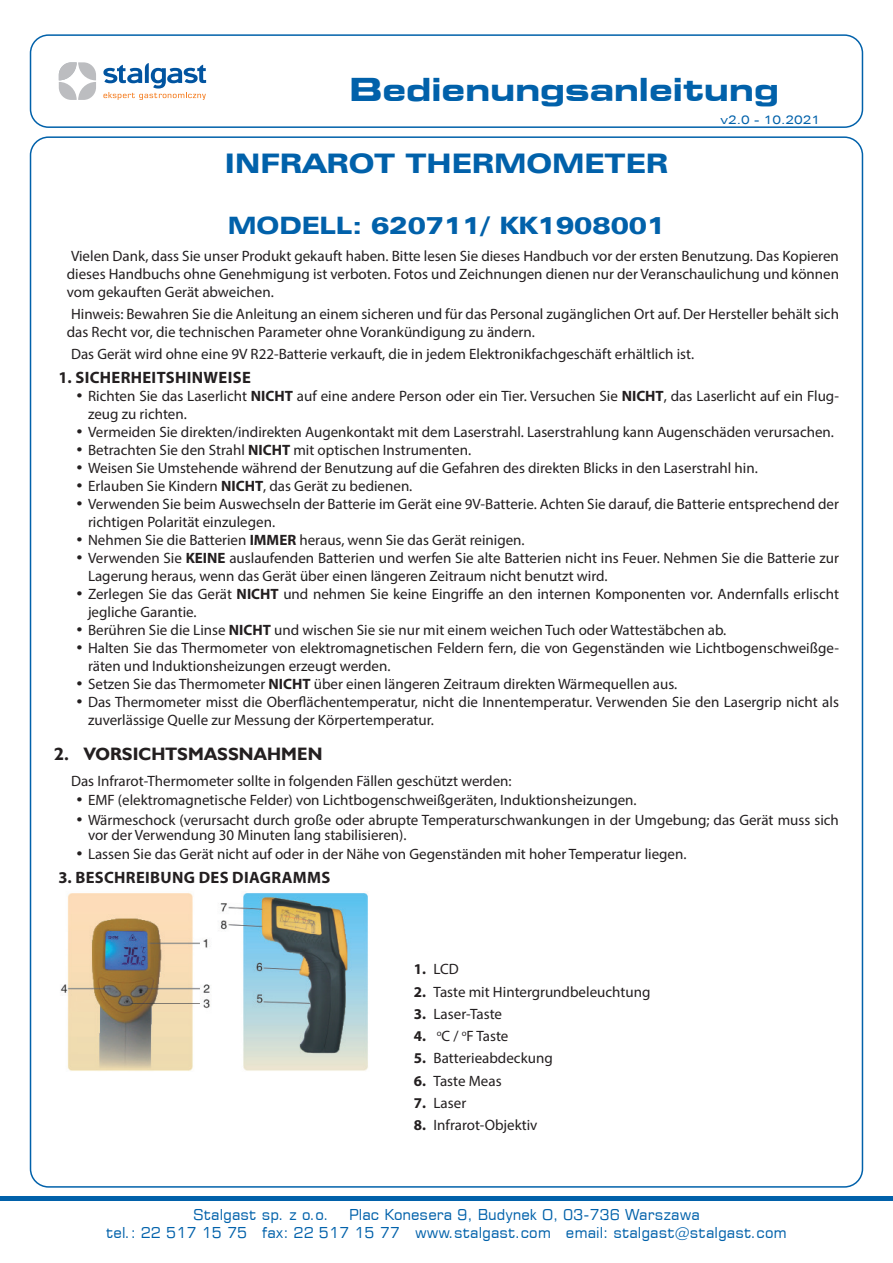
<style>
.page{position:relative;width:893px;height:1263px;background:#fff}
.page>*{position:absolute;margin:0;border:0;box-sizing:border-box;transform-origin:0 0}
.t1{font:700 31.5px "Square 721 Ex EU";letter-spacing:-.01em;color:#0161aa}
.t2{font:27px "Zurich Blk Ex EU";color:#0161aa}
.t3{font:24px "Zurich Blk Ex EU";color:#0161aa}
.t4{font:700 18px "Humanst 521 EU";letter-spacing:.01em;color:#231f20}
.t5{font:700 16.5px "Myriad Pro";letter-spacing:.02em;color:#231f20}
.t6{font:15px/18px "Myriad Pro";color:#231f20}
.t7{font:15px/18px "Square 721 EU";color:#0161aa}
.t8{font:12px "Zurich Ex EU";color:#0161aa}
.s1{font-family:"Humanst 521 EU";font-weight:700}
.s2{font-weight:700}
</style>
<div class="page">
<div style="left:30px;top:34px;width:833px;height:94px;border:2px solid #0161aa;border-radius:18px"></div>
<hr style="left:0;top:1196px;width:893px;height:4px;background:#0161aa">
<img style="left:60px;top:893px;width:308px;height:178px">
<svg style="left:58px;top:62px;width:149px;height:38px"></svg>
<h1 class="t1" style="left:349px;top:71px;width:431px">Bedienungsanleitung</h1>
<h2 class="t2" style="left:225px;top:147px;width:444px">INFRAROT THERMOMETER</h2>
<h3 class="t3" style="left:228px;top:211px;width:439px">MODELL: 620711/ KK1908001</h3>
<p class="t8" style="left:720px;top:112px;width:101px">v2.0 - 10.2021</p>
<p class="t6" style="left:67px;top:246px;width:774px;text-align:justify">Vielen Dank, dass Sie unser Produkt gekauft haben. Bitte lesen Sie dieses Handbuch vor der ersten Benutzung. Das Kopieren dieses Handbuchs ohne Genehmigung ist verboten. Fotos und Zeichnungen dienen nur der Veranschaulichung und können vom gekauften Gerät abweichen.</p>
<p class="t6" style="left:67px;top:305px;width:774px">Hinweis: Bewahren Sie die Anleitung an einem sicheren und für das Personal zugänglichen Ort auf. Der Hersteller behält sich das Recht vor, die technischen Parameter ohne Vorankündigung zu ändern.</p>
<p class="t6" style="left:71px;top:345px;width:625px">Das Gerät wird ohne eine 9V R22-Batterie verkauft, die in jedem Elektronikfachgeschäft erhältlich ist.</p>
<p class="t5" style="left:58px;top:367px;width:194px">1. SICHERHEITSHINWEISE</p>
<p class="t6" style="left:88px;top:387px;width:752px;text-indent:-13px"><span class="s1">•</span> Richten Sie das Laserlicht <span class="s2">NICHT</span> auf eine andere Person oder ein Tier. Versuchen Sie <span class="s2">NICHT</span>, das Laserlicht auf ein Flug&shy;zeug zu richten.</p>
<p class="t6" style="left:75px;top:423px;width:760px"><span class="s1">•</span> Vermeiden Sie direkten/indirekten Augenkontakt mit dem Laserstrahl. Laserstrahlung kann Augenschäden verursachen.</p>
<p class="t6" style="left:75px;top:441px;width:397px"><span class="s1">•</span> Betrachten Sie den Strahl <span class="s2">NICHT</span> mit optischen Instrumenten.</p>
<p class="t6" style="left:75px;top:459px;width:684px"><span class="s1">•</span> Weisen Sie Umstehende während der Benutzung auf die Gefahren des direkten Blicks in den Laserstrahl hin.</p>
<p class="t6" style="left:75px;top:477px;width:339px"><span class="s1">•</span> Erlauben Sie Kindern <span class="s2">NICHT</span>, das Gerät zu bedienen.</p>
<p class="t6" style="left:88px;top:495px;width:752px;text-indent:-13px"><span class="s1">•</span> Verwenden Sie beim Auswechseln der Batterie im Gerät eine 9V-Batterie. Achten Sie darauf, die Batterie entsprechend der richtigen Polarität einzulegen.</p>
<p class="t6" style="left:75px;top:531px;width:451px"><span class="s1">•</span> Nehmen Sie die Batterien <span class="s2">IMMER</span> heraus, wenn Sie das Gerät reinigen.</p>
<p class="t6" style="left:88px;top:549px;width:752px;text-indent:-13px"><span class="s1">•</span> Verwenden Sie <span class="s2">KEINE</span> auslaufenden Batterien und werfen Sie alte Batterien nicht ins Feuer. Nehmen Sie die Batterie zur<br>Lagerung heraus, wenn das Gerät über einen längeren Zeitraum nicht benutzt wird.</p>
<p class="t6" style="left:88px;top:585px;width:752px;text-indent:-13px"><span class="s1">•</span> Zerlegen Sie das Gerät <span class="s2">NICHT</span> und nehmen Sie keine Eingriffe an den internen Komponenten vor. Andernfalls erlischt jegliche Garantie.</p>
<p class="t6" style="left:75px;top:621px;width:653px"><span class="s1">•</span> Berühren Sie die Linse <span class="s2">NICHT</span> und wischen Sie sie nur mit einem weichen Tuch oder Wattestäbchen ab.</p>
<p class="t6" style="left:88px;top:639px;width:752px;text-indent:-13px"><span class="s1">•</span> Halten Sie das Thermometer von elektromagnetischen Feldern fern, die von Gegenständen wie Lichtbogenschweißge&shy;räten und Induktionsheizungen erzeugt werden.</p>
<p class="t6" style="left:75px;top:675px;width:603px"><span class="s1">•</span> Setzen Sie das Thermometer <span class="s2">NICHT</span> über einen längeren Zeitraum direkten Wärmequellen aus.</p>
<p class="t6" style="left:88px;top:693px;width:752px;text-indent:-13px"><span class="s1">•</span> Das Thermometer misst die Oberflächentemperatur, nicht die Innentemperatur. Verwenden Sie den Lasergrip nicht als zuverlässige Quelle zur Messung der Körpertemperatur.</p>
<p class="t4" style="left:54px;top:742px;width:270px">2. VORSICHTSMASSNAHMEN</p>
<p class="t6" style="left:71px;top:772px;width:442px">Das Infrarot-Thermometer sollte in folgenden Fällen geschützt werden:</p>
<p class="t6" style="left:75px;top:791px;width:563px"><span class="s1">•</span> EMF (elektromagnetische Felder) von Lichtbogenschweißgeräten, Induktionsheizungen.</p>
<p class="t6" style="left:88px;top:812px;width:752px;line-height:15px;text-indent:-13px"><span class="s1">•</span> Wärmeschock (verursacht durch große oder abrupte Temperaturschwankungen in der Umgebung; das Gerät muss sich vor der Verwendung 30 Minuten lang stabilisieren).</p>
<p class="t6" style="left:75px;top:845px;width:613px"><span class="s1">•</span> Lassen Sie das Gerät nicht auf oder in der Nähe von Gegenständen mit hoher Temperatur liegen.</p>
<p class="t5" style="left:58px;top:867px;width:273px">3. BESCHREIBUNG DES DIAGRAMMS</p>
<p class="t6" style="left:414px;top:960px;width:46px"><span class="s2">1.</span> LCD</p>
<p class="t6" style="left:414px;top:982px;width:238px"><span class="s2">2.</span> Taste mit Hintergrundbeleuchtung</p>
<p class="t6" style="left:414px;top:1005px;width:90px"><span class="s2">3.</span> Laser-Taste</p>
<p class="t6" style="left:414px;top:1027px;width:96px"><span class="s2">4.</span> <sup>o</sup>C / <sup>o</sup>F Taste</p>
<p class="t6" style="left:414px;top:1049px;width:140px"><span class="s2">5.</span> Batterieabdeckung</p>
<p class="t6" style="left:414px;top:1071px;width:89px"><span class="s2">6.</span> Taste Meas</p>
<p class="t6" style="left:414px;top:1094px;width:54px"><span class="s2">7.</span> Laser</p>
<p class="t6" style="left:414px;top:1116px;width:125px"><span class="s2">8.</span> Infrarot-Objektiv</p>
<p class="t7" style="left:106px;top:1205px;width:682px;text-indent:243px">Plac Konesera 9, Budynek O, 03-736 Warszawa<br>tel.: 22 517 15 75 fax: 22 517 15 77 www.stalgast.com email: stalgast@stalgast.com</p>
<p class="t7" style="left:193px;top:1205px;width:137px">Stalgast sp. z o.o.</p>
</div>
